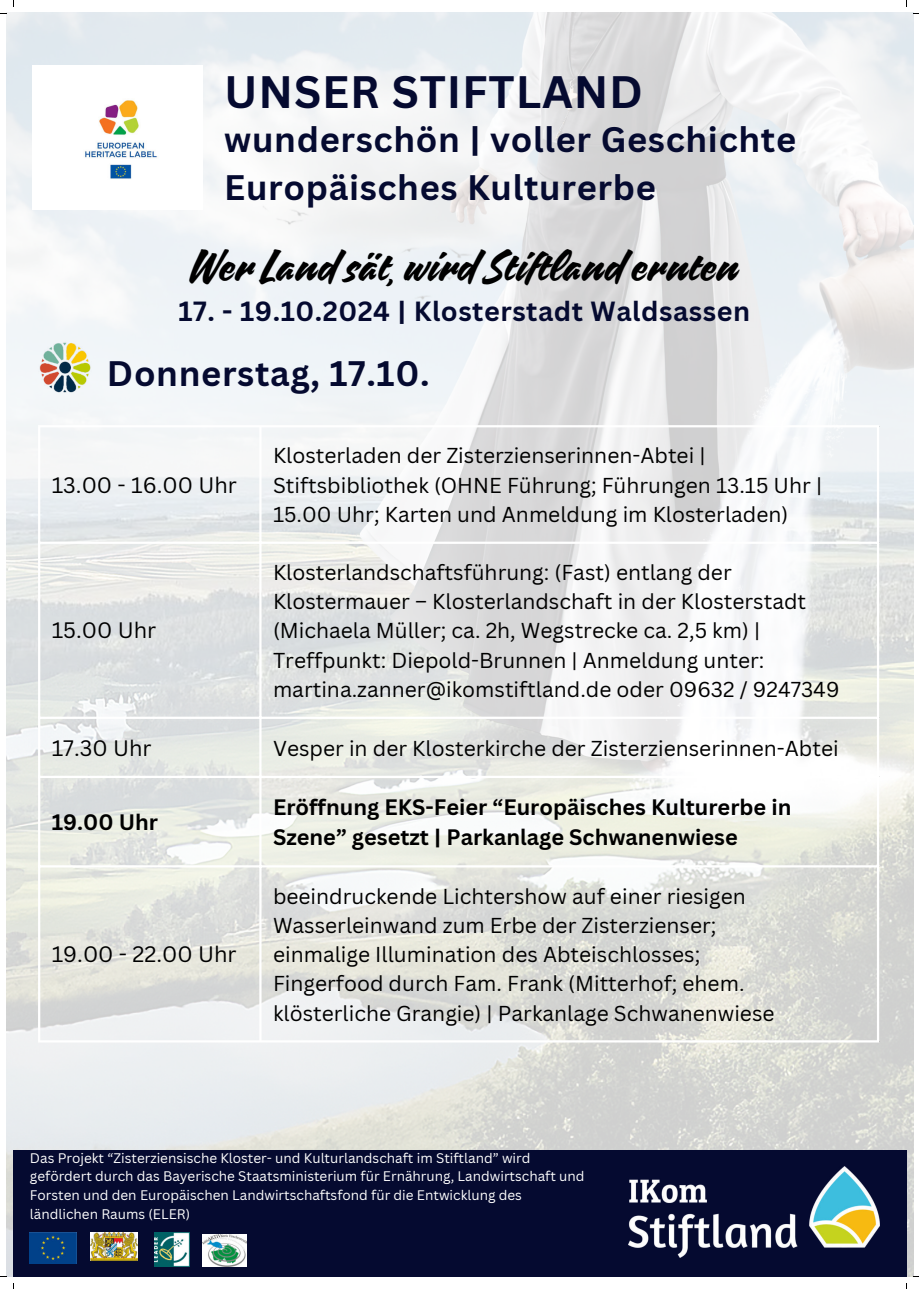
<style>
.page{position:relative;width:919px;height:1289px;background:#fff}
.page>*{position:absolute;margin:0;border:0;box-sizing:border-box;transform-origin:0 0}
.t1{font:700 44.25px "Canva Sans";letter-spacing:.02em;color:#050a30}
.t2{font:42.75px "Quotes Script";letter-spacing:.02em;color:#000}
.t3{font:700 34.5px/47.8px "Canva Sans";letter-spacing:.02em;color:#050a30}
.t4{font:700 27px "Canva Sans";letter-spacing:.02em;color:#050a30}
.t5{font:700 21.75px/30.4px "Canva Sans";color:#000}
.t6{font:21.75px "Canva Sans";color:#000}
.t7{font:21px/29.2px "Canva Sans";color:#000}
.t8{font:13.5px/18.6px "Canva Sans";color:#fff}
</style>
<div class="page">
<img style="left:6px;top:13px;width:907px;height:1263px">
<div style="left:13px;top:1150px;width:893px;height:126px;background:#050a30"></div>
<img style="left:202px;top:1234px;width:44px;height:32px">
<img style="left:155px;top:1232px;width:34px;height:34px">
<img style="left:90px;top:1232px;width:47px;height:28px">
<img style="left:30px;top:1232px;width:46px;height:31px">
<img style="left:32px;top:65px;width:170px;height:144px">
<img style="left:628px;top:1166px;width:251px;height:90px">
<img style="left:38px;top:340px;width:56px;height:53px">
<hr style="left:38px;top:427px;width:2px;height:613px;background:#fff">
<hr style="left:259px;top:427px;width:2px;height:613px;background:#fff">
<hr style="left:876px;top:427px;width:2px;height:613px;background:#fff">
<hr style="left:38px;top:425px;width:840px;height:2px;background:#fff">
<hr style="left:38px;top:541px;width:840px;height:3px;background:#fff">
<hr style="left:38px;top:716px;width:840px;height:3px;background:#fff">
<hr style="left:38px;top:775px;width:840px;height:3px;background:#fff">
<hr style="left:38px;top:865px;width:840px;height:2px;background:#fff">
<hr style="left:38px;top:1040px;width:840px;height:2px;background:#fff">
<h1 class="t1" style="left:224px;top:66px;width:420px">UNSER STIFTLAND</h1>
<h3 class="t3" style="left:224px;top:116px;width:573px">wunderschön | voller Geschichte<br>Europäisches Kulturerbe</h3>
<h2 class="t2" style="left:190px;top:237px;width:550px">Wer Land sät, wird Stiftland ernten</h2>
<p class="t4" style="left:178px;top:294px;width:573px">17. - 19.10.2024 | Klosterstadt Waldsassen</p>
<h3 class="t3" style="left:107px;top:350px;width:324px">Donnerstag, 17.10.</h3>
<p class="t6" style="left:52px;top:472px;width:187px">13.00 - 16.00 Uhr</p>
<p class="t6" style="left:52px;top:617px;width:106px">15.00 Uhr</p>
<p class="t7" style="left:273px;top:441px;width:550px">Klosterladen der Zisterzienserinnen-Abtei |<br>Stiftsbibliothek (OHNE Führung; Führungen 13.15 Uhr |<br>15.00 Uhr; Karten und Anmeldung im Klosterladen)</p>
<p class="t7" style="left:273px;top:557px;width:568px">Klosterlandschaftsführung: (Fast) entlang der Klostermauer – Klosterlandschaft in der Klosterstadt (Michaela Müller; ca. 2h, Wegstrecke ca. 2,5 km) | Treffpunkt: Diepold-Brunnen | Anmeldung unter: martina.zanner@ikomstiftland.de oder 09632 / 9247349</p>
<p class="t6" style="left:52px;top:734px;width:101px">17.30 Uhr</p>
<p class="t7" style="left:273px;top:733px;width:567px">Vesper in der Klosterkirche der Zisterzienserinnen-Abtei</p>
<p class="t5" style="left:52px;top:807px;width:108px">19.00 Uhr</p>
<p class="t6" style="left:52px;top:941px;width:186px">19.00 - 22.00 Uhr</p>
<p class="t5" style="left:273px;top:791px;width:520px">Eröffnung EKS-Feier &lt;Europäisches Kulturerbe in<br>Szene= gesetzt | Parkanlage Schwanenwiese</p>
<p class="t7" style="left:273px;top:881px;width:503px">beeindruckende Lichtershow auf einer riesigen Wasserleinwand zum Erbe der Zisterzienser; einmalige Illumination des Abteischlosses; Fingerfood durch Fam. Frank (Mitterhof; ehem. klösterliche Grangie) | Parkanlage Schwanenwiese</p>
<p class="t8" style="left:30px;top:1148px;width:556px">Das Projekt &lt;Zisterziensische Kloster- und Kulturlandschaft im Stiftland= wird gefördert durch das Bayerische Staatsministerium für Ernährung, Landwirtschaft und Forsten und den Europäischen Landwirtschaftsfond für die Entwicklung des ländlichen Raums (ELER)</p>
</div>
